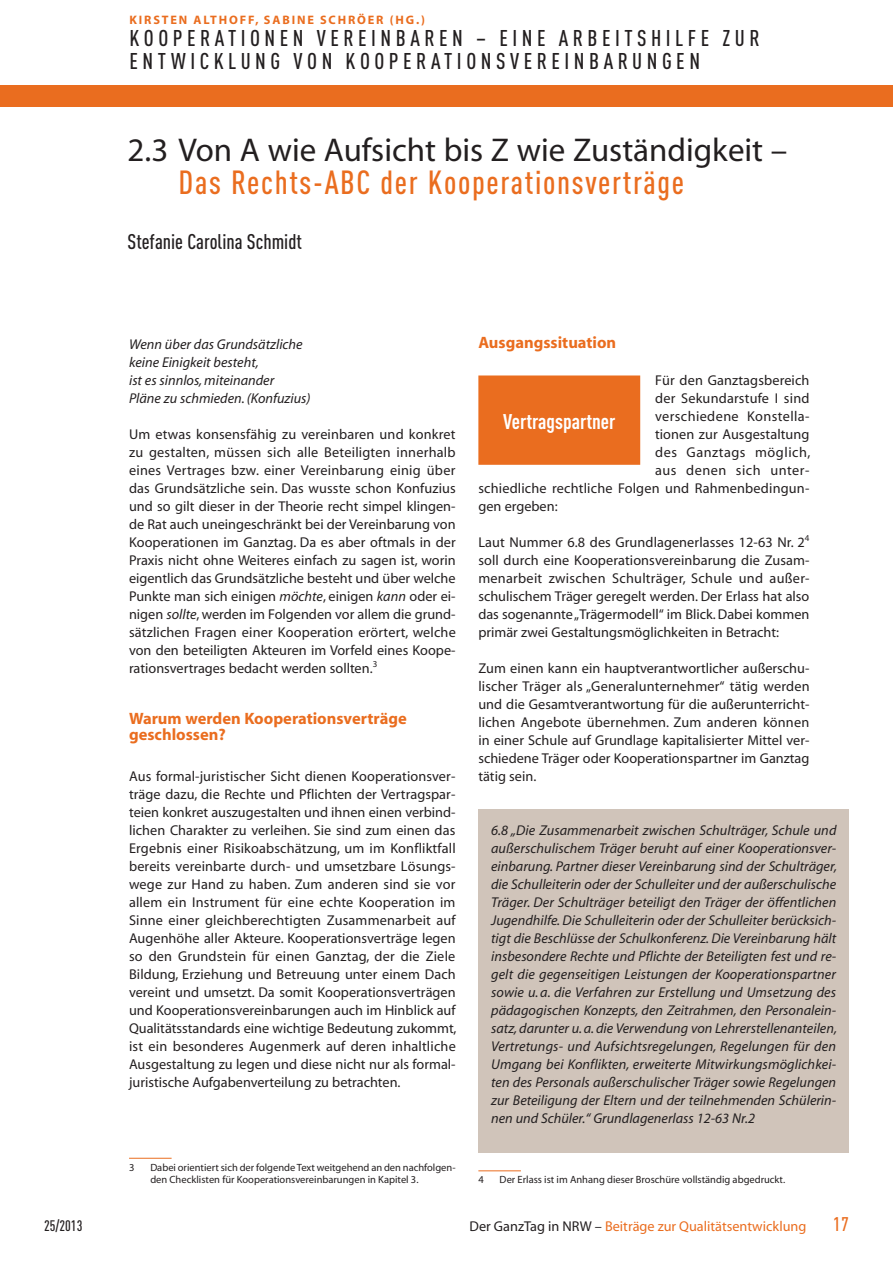
<style>
.page{position:relative;width:893px;height:1263px;background:#fff}
.page>*{position:absolute;margin:0;border:0;box-sizing:border-box;transform-origin:0 0}
.t1{font:33px/33px "Myriad";color:#231f20}
.t2{font:500 22.5px/22.5px "DIN Cond";letter-spacing:.2em;color:#231f20}
._3-Autor{font:500 21px "DIN Cond";color:#231f20}
.t3{font:700 21px "DIN Cond";color:#fff}
.t4{font:500 19.5px "DIN Cond";color:#ea6d1f}
._3-Head_2_ohne_Zählu{font:700 16.5px/16.5px "Myriad";color:#ea6d1f}
._3-Head_2_ohne_Absta{font:700 16.5px "Myriad";color:#ea6d1f}
.t5{font:500 15px "DIN Cond";color:#231f20}
._1-Copy_normal{font:14.25px/18px "Myriad";color:#231f20;text-align:justify}
._1-Copy_normal_oAbst{font:italic 14.25px/18px "Myriad";color:#231f20;text-align:justify}
.t6{font:14.25px "Myriad";color:#ea6d1f}
._1-Copy_normal-2{font:14.25px "Myriad";letter-spacing:.035em;color:#231f20}
._1-Copy_normal-3{font:italic 14.25px "Myriad";color:#231f20}
._1-Copy_normal-4{font:14.25px "Myriad";letter-spacing:.03em;color:#231f20}
.t7{font:700 12.3px "Myriad";letter-spacing:.15em;color:#ea6d1f}
._4-Fußnotentext{font:10.5px/12.6px "Myriad";color:#231f20}
.s1{font-family:"DIN Cond";font-weight:500;color:#ea6d1f}
.s2{font-style:italic}
.s3{color:#231f20}
</style>
<div class="page">
<div style="left:0;top:85px;width:893px;height:21px;background:#ea6d1f"></div>
<hr style="left:129px;top:1158px;width:43px;height:1px;background:#ea6d1f">
<hr style="left:478px;top:1170px;width:43px;height:1px;background:#ea6d1f">
<div style="left:481px;top:378px;width:157px;height:84px;background:#ea6d1f"></div>
<div style="left:478px;top:375px;width:162px;height:90px;border:4px solid #ea6d1f"></div>
<div style="left:478px;top:809px;width:371px;height:343px;background:#d0c4ba"></div>
<p class="t7" style="left:130px;top:13px;width:297px">KIRSTEN ALTHOFF, SABINE SCHRÖER (HG.)</p>
<h2 class="t2" style="left:130px;top:27px;width:632px">KOOPERATIONEN VEREINBAREN – EINE ARBEITSHILFE ZUR<br>ENTWICKLUNG VON KOOPERATIONSVEREINBARUNGEN</h2>
<p class="t1" style="left:179px;top:135px;width:610px;text-indent:-51px">2.3 Von A wie Aufsicht bis Z wie Zuständigkeit –<br><span class="s1">Das Rechts-ABC der Kooperationsverträge</span></p>
<p class="_3-Autor" style="left:128px;top:229px;width:176px">Stefanie Carolina Schmidt</p>
<p class="_1-Copy_normal_oAbst" style="left:129px;top:336px;width:175px">Wenn über das Grundsätzliche</p>
<p class="_1-Copy_normal_oAbst" style="left:129px;top:354px;width:131px">keine Einigkeit besteht,</p>
<p class="_1-Copy_normal_oAbst" style="left:129px;top:372px;width:147px">ist es sinnlos, miteinander</p>
<p class="_1-Copy_normal-3" style="left:129px;top:391px;width:183px">Pläne zu schmieden. (Konfuzius)</p>
<p class="_1-Copy_normal" style="left:129px;top:426px;width:328px">Um etwas konsensfähig zu vereinbaren und konkret zu gestalten, müssen sich alle Beteiligten innerhalb eines Vertrages bzw. einer Vereinbarung einig über das Grundsätzliche sein. Das wusste schon Konfuzius und so gilt dieser in der Theorie recht simpel klingen&shy;de Rat auch uneingeschränkt bei der Vereinbarung von Kooperationen im Ganztag. Da es aber oftmals in der Praxis nicht ohne Weiteres einfach zu sagen ist, worin eigentlich das Grundsätzliche besteht und über welche Punkte man sich einigen <span class="s2">möchte</span>, einigen <span class="s2">kann</span> oder ei&shy;nigen <span class="s2">sollte</span>, werden im Folgenden vor allem die grund&shy;sätzlichen Fragen einer Kooperation erörtert, welche von den beteiligten Akteuren im Vorfeld eines Koope&shy;rationsvertrages bedacht werden sollten.<sup>3</sup></p>
<p class="_3-Head_2_ohne_Zählu" style="left:129px;top:711px;width:279px">Warum werden Kooperationsverträge geschlossen?</p>
<p class="_1-Copy_normal" style="left:129px;top:768px;width:329px">Aus formal-juristischer Sicht dienen Kooperationsver&shy;träge dazu, die Rechte und Pflichten der Vertragspar&shy;teien konkret auszugestalten und ihnen einen verbind&shy;lichen Charakter zu verleihen. Sie sind zum einen das Ergebnis einer Risikoabschätzung, um im Konfliktfall bereits vereinbarte durch- und umsetzbare Lösungs&shy;wege zur Hand zu haben. Zum anderen sind sie vor allem ein Instrument für eine echte Kooperation im Sinne einer gleichberechtigten Zusammenarbeit auf Augenhöhe aller Akteure. Kooperationsverträge legen so den Grundstein für einen Ganztag, der die Ziele Bildung, Erziehung und Betreuung unter einem Dach vereint und umsetzt. Da somit Kooperationsverträgen und Kooperationsvereinbarungen auch im Hinblick auf Qualitätsstandards eine wichtige Bedeutung zukommt, ist ein besonderes Augenmerk auf deren inhaltliche Ausgestaltung zu legen und diese nicht nur als formal&shy;juristische Aufgabenverteilung zu betrachten.</p>
<p class="_4-Fußnotentext" style="left:129px;top:1161px;width:7px">3</p>
<p class="_4-Fußnotentext" style="left:150px;top:1161px;width:307px">Dabei orientiert sich der folgende Text weitgehend an den nachfolgen&shy;den Checklisten für Kooperationsvereinbarungen in Kapitel 3.</p>
<p class="_3-Head_2_ohne_Absta" style="left:478px;top:334px;width:139px">Ausgangssituation</p>
<p class="_1-Copy_normal" style="left:655px;top:372px;width:156px">Für den Ganztagsbereich</p>
<p class="_1-Copy_normal" style="left:655px;top:390px;width:156px">der Sekundarstufe I sind</p>
<p class="_1-Copy_normal-4" style="left:655px;top:409px;width:156px">verschiedene Konstella-</p>
<p class="_1-Copy_normal" style="left:655px;top:426px;width:156px">tionen zur Ausgestaltung</p>
<p class="_1-Copy_normal-2" style="left:655px;top:445px;width:157px">des Ganztags möglich,</p>
<p class="_1-Copy_normal-2" style="left:655px;top:463px;width:156px">aus denen sich unter-</p>
<p class="_1-Copy_normal" style="left:478px;top:480px;width:333px">schiedliche rechtliche Folgen und Rahmenbedingun-</p>
<p class="_1-Copy_normal" style="left:478px;top:498px;width:81px">gen ergeben:</p>
<p class="_1-Copy_normal" style="left:478px;top:534px;width:333px">Laut Nummer 6.8 des Grundlagenerlasses 12-63 Nr. 2<sup>4 </sup>soll durch eine Kooperationsvereinbarung die Zusam&shy;menarbeit zwischen Schulträger, Schule und außer&shy;schulischem Träger geregelt werden. Der Erlass hat also das sogenannte „Trägermodell“ im Blick. Dabei kommen primär zwei Gestaltungsmöglichkeiten in Betracht:</p>
<p class="_1-Copy_normal" style="left:478px;top:660px;width:333px">Zum einen kann ein hauptverantwortlicher außerschu&shy;lischer Träger als „Generalunternehmer“ tätig werden und die Gesamtverantwortung für die außerunterricht&shy;lichen Angebote übernehmen. Zum anderen können in einer Schule auf Grundlage kapitalisierter Mittel ver&shy;schiedene Träger oder Kooperationspartner im Ganztag tätig sein.</p>
<p class="t3" style="left:503px;top:408px;width:114px">Vertragspartner</p>
<p class="_1-Copy_normal_oAbst" style="left:491px;top:822px;width:347px">6.8 „Die Zusammenarbeit zwischen Schulträger, Schule und außerschulischem Träger beruht auf einer Kooperationsver&shy;einbarung. Partner dieser Vereinbarung sind der Schulträger, die Schulleiterin oder der Schulleiter und der außerschulische Träger. Der Schulträger beteiligt den Träger der öffentlichen Jugendhilfe. Die Schulleiterin oder der Schulleiter berücksich&shy;tigt die Beschlüsse der Schulkonferenz. Die Vereinbarung hält insbesondere Rechte und Pflichte der Beteiligten fest und re&shy;gelt die gegenseitigen Leistungen der Kooperationspartner sowie u.a. die Verfahren zur Erstellung und Umsetzung des pädagogischen Konzepts, den Zeitrahmen, den Personalein&shy;satz, darunter u.a. die Verwendung von Lehrerstellenanteilen, Vertretungs- und Aufsichtsregelungen, Regelungen für den Umgang bei Konflikten, erweiterte Mitwirkungsmöglichkei&shy;ten des Personals außerschulischer Träger sowie Regelungen zur Beteiligung der Eltern und der teilnehmenden Schülerin&shy;nen und Schüler.“ Grundlagenerlass 12-63 Nr.2</p>
<p class="_4-Fußnotentext" style="left:478px;top:1174px;width:7px">4</p>
<p class="_4-Fußnotentext" style="left:500px;top:1174px;width:287px">Der Erlass ist im Anhang dieser Broschüre vollständig abgedruckt.</p>
<p class="t5" style="left:44px;top:1217px;width:40px">25/2013</p>
<p class="t6" style="left:469px;top:1219px;width:338px"><span class="s3">Der GanzTag in NRW –</span> Beiträge zur Qualitätsentwicklung</p>
<h3 class="t4" style="left:833px;top:1212px;width:17px">17</h3>
</div>
